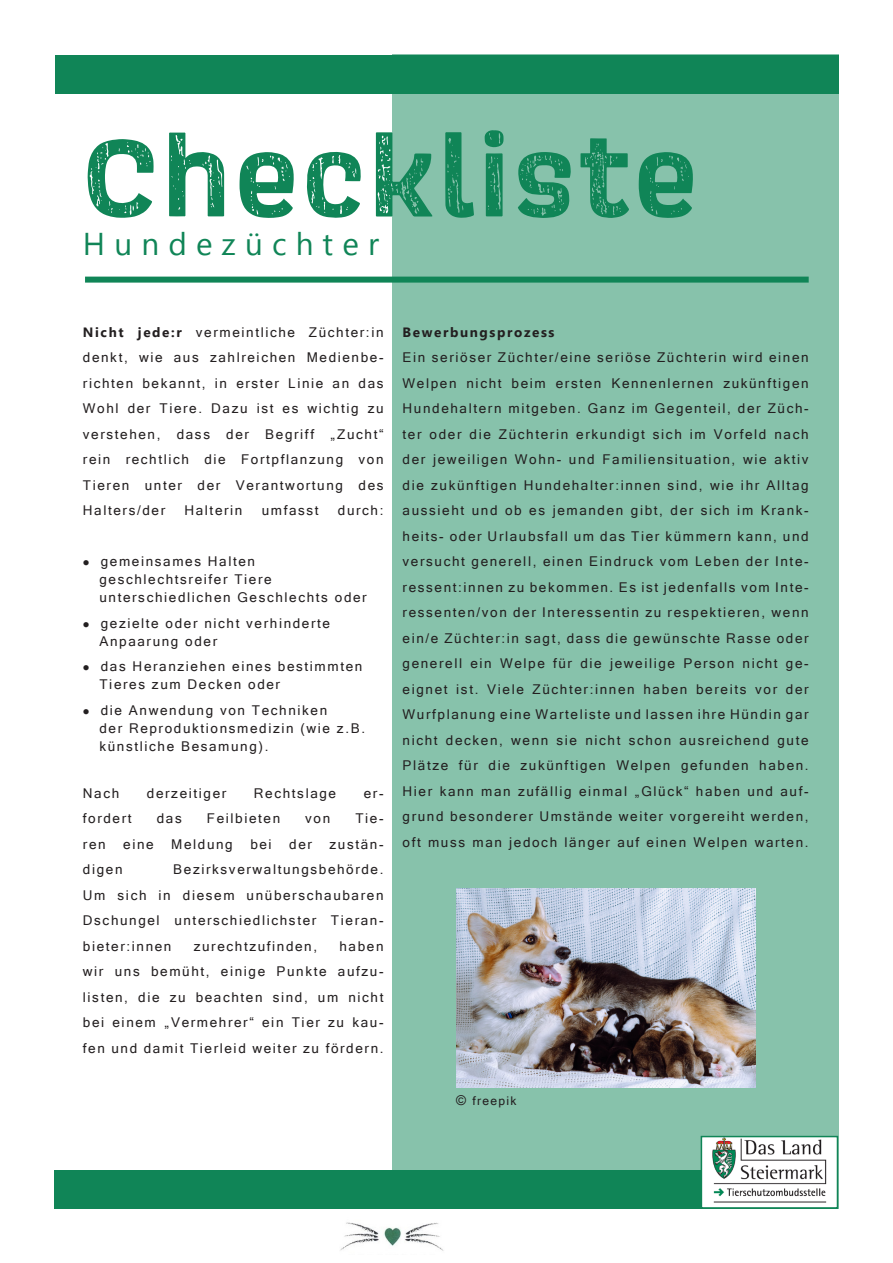
<style>
.page{position:relative;width:893px;height:1263px;background:#fff}
.page>*{position:absolute;margin:0;border:0;box-sizing:border-box;transform-origin:0 0}
.t1{font:700 112.5px "Scarlet Wood";letter-spacing:.04em;color:#108557}
.t2{font:31.5px "Microsoft Tai Le";letter-spacing:.29em;color:#108557}
.t3{font:13.5px/25.5px "Microsoft Sans Serif";letter-spacing:.12em;color:#231f20;text-align:justify}
.t4{font:700 13.5px "Microsoft Tai Le";letter-spacing:.12em;color:#231f20}
.t5{font:12px "Microsoft Sans Serif";letter-spacing:.11em;color:#231f20}
.s1{font-family:"Microsoft Tai Le";font-weight:700}
.s2{color:#fff}
.s3{font-size:13.5px}
</style>
<div class="page">
<div style="left:393px;top:55px;width:446px;height:1154px;background:#87c2ab"></div>
<div style="left:85px;top:277px;width:724px;height:6px;background:#108557"></div>
<div style="left:55px;top:56px;width:783px;height:38px;background:#108557"></div>
<div style="left:54px;top:1171px;width:783px;height:38px;background:#108557"></div>
<img style="left:340px;top:1222px;width:104px;height:29px">
<img style="left:704px;top:1139px;width:131px;height:67px">
<div style="left:701px;top:1136px;width:137px;height:73px;border:2px solid #108557"></div>
<img style="left:456px;top:889px;width:299px;height:198px">
<p class="t1" style="left:83px;top:100px;width:616px">Checkliste</p>
<p class="t2" style="left:83px;top:226px;width:298px">Hundezüchter</p>
<p class="t3" style="left:83px;top:319px;width:302px"><span class="s1">Nicht jede:r</span> vermeintliche Züchter:in denkt, wie aus zahlreichen Medienbe&shy;richten bekannt, in erster Linie an das Wohl der Tiere. Dazu ist es wichtig zu verstehen, dass der Begriff „Zucht“ rein rechtlich die Fortpflanzung von Tieren unter der Verantwortung des Halters/der</p>
<p class="t3" style="left:184px;top:497px;width:60px">Halterin</p>
<p class="t3" style="left:262px;top:497px;width:58px">umfasst</p>
<p class="t3" style="left:338px;top:497px;width:47px">durch:</p>
<p class="t3" style="left:83px;top:548px;width:174px">● gemeinsames Halten</p>
<p class="t3" style="left:83px;top:566px;width:190px"><span class="s2">-</span> geschlechtsreifer Tiere</p>
<p class="t3" style="left:83px;top:584px;width:285px"><span class="s2">-</span> unterschiedlichen Geschlechts oder</p>
<p class="t3" style="left:83px;top:610px;width:249px">● gezielte oder nicht verhinderte</p>
<p class="t3" style="left:83px;top:628px;width:136px"><span class="s2">-</span> Anpaarung oder</p>
<p class="t3" style="left:83px;top:653px;width:281px">● das Heranziehen eines bestimmten</p>
<p class="t3" style="left:83px;top:671px;width:199px"><span class="s2">-</span> Tieres zum Decken oder</p>
<p class="t3" style="left:83px;top:697px;width:246px">● die Anwendung von Techniken</p>
<p class="t3" style="left:83px;top:715px;width:284px"><span class="s2">-</span> der Reproduktionsmedizin (wie z.B.</p>
<p class="t3" style="left:83px;top:733px;width:187px"><span class="s2">-</span> künstliche Besamung).</p>
<p class="t3" style="left:83px;top:780px;width:38px">Nach</p>
<p class="t3" style="left:147px;top:780px;width:81px">derzeitiger</p>
<p class="t3" style="left:254px;top:780px;width:84px">Rechtslage</p>
<p class="t3" style="left:364px;top:780px;width:21px">er-</p>
<p class="t3" style="left:83px;top:805px;width:50px">fordert</p>
<p class="t3" style="left:157px;top:805px;width:27px">das</p>
<p class="t3" style="left:207px;top:805px;width:75px">Feilbieten</p>
<p class="t3" style="left:305px;top:805px;width:27px">von</p>
<p class="t3" style="left:355px;top:805px;width:30px">Tie-</p>
<p class="t3" style="left:83px;top:831px;width:24px">ren</p>
<p class="t3" style="left:123px;top:831px;width:32px">eine</p>
<p class="t3" style="left:171px;top:831px;width:63px">Meldung</p>
<p class="t3" style="left:250px;top:831px;width:23px">bei</p>
<p class="t3" style="left:289px;top:831px;width:24px">der</p>
<p class="t3" style="left:330px;top:831px;width:56px">zustän-</p>
<p class="t3" style="left:83px;top:856px;width:41px">digen</p>
<p class="t3" style="left:173px;top:856px;width:212px">Bezirksverwaltungsbehörde.</p>
<p class="t3" style="left:83px;top:882px;width:302px">Um sich in diesem unüberschaubaren Dschungel unterschiedlichster Tieran&shy;bieter:innen</p>
<p class="t3" style="left:194px;top:933px;width:125px">zurechtzufinden,</p>
<p class="t3" style="left:83px;top:933px;width:302px;text-indent:257px">haben wir uns bemüht, einige Punkte aufzu&shy;listen, die zu beachten sind, um nicht bei einem „Vermehrer“ ein Tier zu kau&shy;fen und damit Tierleid weiter zu fördern.</p>
<p class="t4" style="left:403px;top:324px;width:153px">Bewerbungsprozess</p>
<p class="t3" style="left:403px;top:344px;width:408px">Ein seriöser Züchter/eine seriöse Züchterin wird einen Welpen nicht beim ersten Kennenlernen zukünftigen Hundehaltern mitgeben. Ganz im Gegenteil, der Züch&shy;ter oder die Züchterin erkundigt sich im Vorfeld nach der jeweiligen Wohn- und Familiensituation, wie aktiv die zukünftigen Hundehalter:innen sind, wie ihr Alltag aussieht und ob es jemanden gibt, der sich im Krank&shy;heits- oder Urlaubsfall um das Tier kümmern kann, und versucht generell, einen Eindruck vom Leben der Inte&shy;ressent:innen zu bekommen. Es ist jedenfalls vom Inte&shy;ressenten/von der Interessentin zu respektieren, wenn ein/e Züchter:in sagt, dass die gewünschte Rasse oder generell ein Welpe für die jeweilige Person nicht ge&shy;eignet ist. Viele Züchter:innen haben bereits vor der Wurfplanung eine Warteliste und lassen ihre Hündin gar nicht decken, wenn sie nicht schon ausreichend gute Plätze für die zukünftigen Welpen gefunden haben.<br>Hier kann man zufällig einmal „Glück“ haben und auf&shy;grund besonderer Umstände weiter vorgereiht werden, oft muss man jedoch länger auf einen Welpen warten.</p>
<p class="t5" style="left:456px;top:1093px;width:62px"><span class="s3">©</span> freepik</p>
</div>
